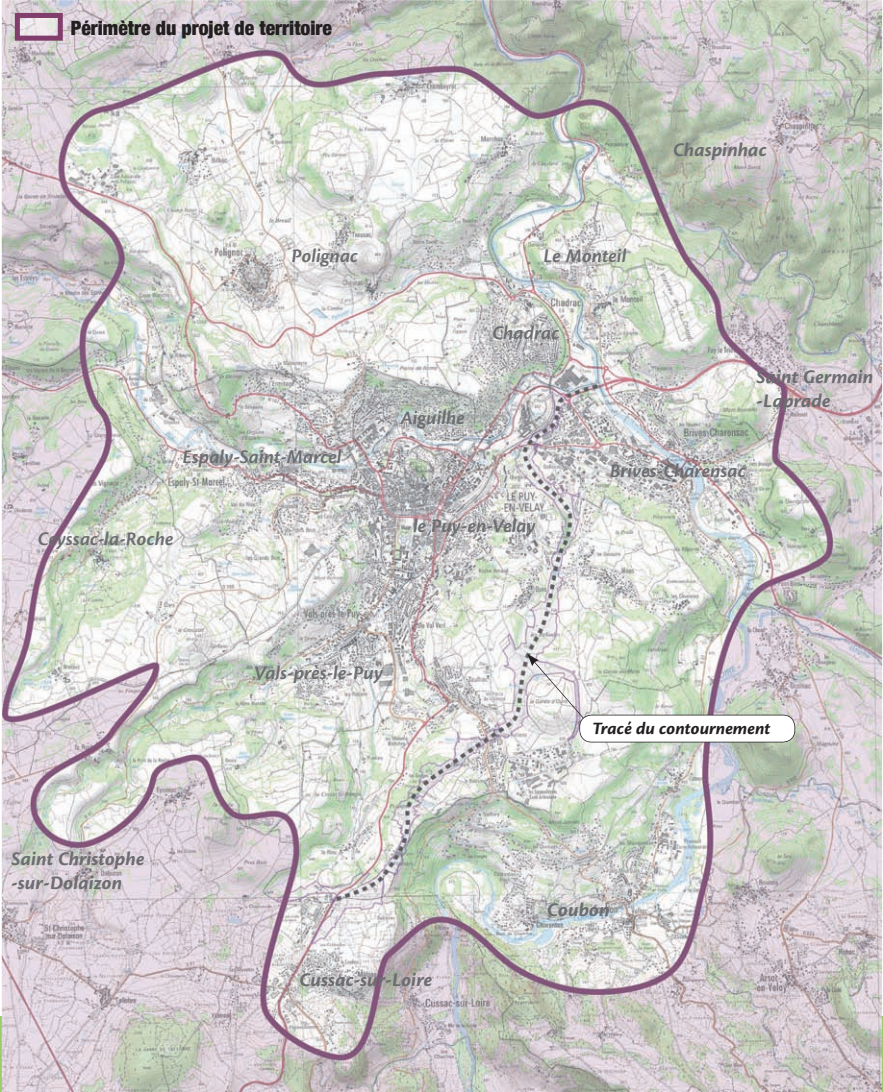
<style>
.page{position:relative;width:883px;height:1092px;background:#fff}
.page>*{position:absolute;margin:0;border:0;box-sizing:border-box;transform-origin:0 0}
.t1{font:20px "Cronos Pro Semibold Capt It";color:#6c6d70}
.t2{font:20px/24px "Cronos Pro Bold Capt It";color:#6c6d70}
.t3{font:900 condensed 19.8px "Helvetica Neue";color:#231f20}
.t4{font:18px "Cronos Pro Bold Capt It";color:#231f20}
</style>
<div class="page">
<img style="left:2px;top:0;width:879px;height:1092px">
<svg style="left:15px;top:13px;width:48px;height:28px"></svg>
<svg style="left:527px;top:654px;width:268px;height:88px"></svg>
<p class="t3" style="left:71px;top:11px;width:263px">Périmètre du projet de territoire</p>
<p class="t1" style="left:291px;top:244px;width:68px">Polignac</p>
<p class="t1" style="left:182px;top:445px;width:160px">Espaly-Saint-Marcel</p>
<p class="t1" style="left:38px;top:528px;width:137px">Ceyssac-la-Roche</p>
<p class="t2" style="left:673px;top:139px;width:95px">Chaspinhac</p>
<p class="t1" style="left:400px;top:406px;width:66px">Aiguilhe</p>
<p class="t1" style="left:543px;top:244px;width:85px">Le Monteil</p>
<p class="t1" style="left:492px;top:321px;width:68px">Chadrac</p>
<p class="t2" style="left:756px;top:365px;width:119px">Saint Germain -Laprade</p>
<p class="t1" style="left:609px;top:460px;width:137px">Brives-Charensac</p>
<p class="t1" style="left:413px;top:514px;width:124px">le Puy-en-Velay</p>
<p class="t1" style="left:254px;top:661px;width:130px">Vals-près-le-Puy</p>
<p class="t4" style="left:592px;top:718px;width:179px">Tracé du contournement</p>
<p class="t2" style="left:11px;top:847px;width:135px">Saint Christophe -sur-Dolaizon</p>
<p class="t2" style="left:547px;top:898px;width:64px">Coubon</p>
<p class="t2" style="left:299px;top:968px;width:134px">Cussac-sur-Loire</p>
</div>
